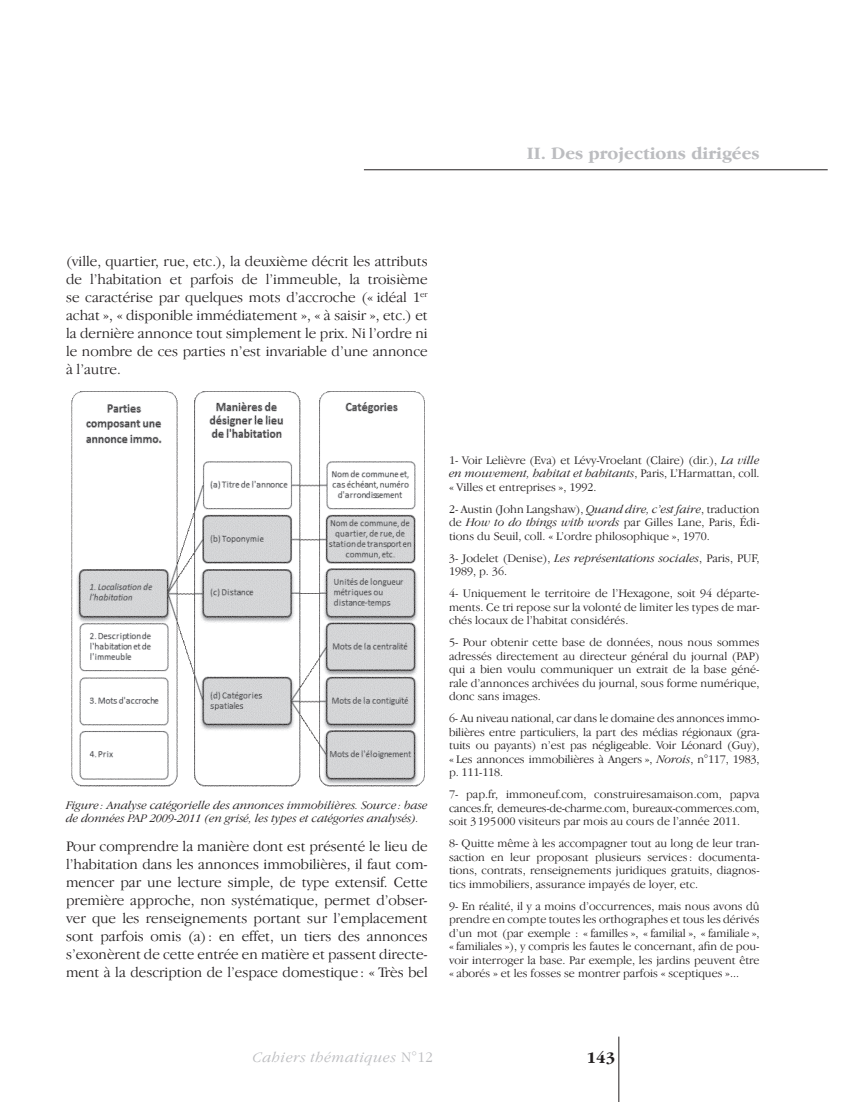
<style>
.page{position:relative;width:853px;height:1102px;background:#fff}
.page>*{position:absolute;margin:0;border:0;box-sizing:border-box;transform-origin:0 0}
.t1{font:700 18px "Garamond IT Cby BT";color:#bcbdc0}
.t2{font:700 16.5px "Garamond IT Cby BT";color:#231f20}
.t3{font:300 15px/18px "Garamond IT Cby BT";color:#231f20;text-align:justify}
.t4{font:italic 300 15px "Garamond IT Cby BT";letter-spacing:.04em;color:#bcbdc0}
.t5{font:300 12px/13.5px "Garamond IT Cby BT";color:#231f20;text-align:justify}
.t6{font:italic 300 12px/13.5px "Garamond IT Cby BT";color:#231f20}
.s1{font-style:italic}
.s2{font-style:normal}
</style>
<div class="page">
<hr style="left:364px;top:169px;width:463px;height:1px;background:#231f20">
<hr style="left:618px;top:1036px;width:1px;height:66px;background:#231f20">
<img style="left:71px;top:391px;width:354px;height:396px">
<h1 class="t1" style="left:526px;top:143px;width:234px">II. Des projections dirigées</h1>
<p class="t3" style="left:66px;top:252px;width:363px">(ville, quartier, rue, etc.), la deuxième décrit les attributs de l’habitation et parfois de l’immeuble, la troisième se caractérise par quelques mots d’accroche (« idéal 1<sup>er </sup>achat », « disponible immédiatement », « à saisir », etc.) et la dernière annonce tout simplement le prix. Ni l’ordre ni le nombre de ces parties n’est invariable d’une annonce à l’autre.</p>
<p class="t6" style="left:66px;top:798px;width:363px">Figure : Analyse catégorielle des annonces immobilières. Source : base de données PAP 2009-2011 (en grisé, les types et catégories analysés).</p>
<p class="t3" style="left:66px;top:836px;width:363px">Pour comprendre la manière dont est présenté le lieu de l’habitation dans les annonces immobilières, il faut com&shy;mencer par une lecture simple, de type extensif. Cette première approche, non systématique, permet d’obser&shy;ver que les renseignements portant sur l’emplacement sont parfois omis (a): en effet, un tiers des annonces s’exonèrent de cette entrée en matière et passent directe&shy;ment à la description de l’espace domestique: « Très bel</p>
<p class="t5" style="left:449px;top:453px;width:312px">1- Voir Lelièvre (Eva) et Lévy-Vroelant (Claire) (dir.), <span class="s1">La ville en mouvement, habitat et habitants</span>, Paris, L’Harmattan, coll. « Villes et entreprises », 1992.</p>
<p class="t5" style="left:449px;top:502px;width:312px">2- Austin (John Langshaw), <span class="s1">Quand dire, c’est faire</span>, traduction de <span class="s1">How to do things with words</span> par Gilles Lane, Paris, Édi&shy;tions du Seuil, coll. « L’ordre philosophique », 1970.</p>
<p class="t5" style="left:449px;top:551px;width:312px">3- Jodelet (Denise), <span class="s1">Les représentations sociales</span>, Paris, PUF,<br>1989, p. 36.</p>
<p class="t5" style="left:449px;top:586px;width:312px">4- Uniquement le territoire de l’Hexagone, soit 94 départe&shy;ments. Ce tri repose sur la volonté de limiter les types de mar&shy;chés locaux de l’habitat considérés.</p>
<p class="t5" style="left:449px;top:635px;width:312px">5- Pour obtenir cette base de données, nous nous sommes adressés directement au directeur général du journal (PAP) qui a bien voulu communiquer un extrait de la base géné&shy;rale d’annonces archivées du journal, sous forme numérique, donc sans images.</p>
<p class="t5" style="left:449px;top:711px;width:312px">6- Au niveau national, car dans le domaine des annonces immo&shy;bilières entre particuliers, la part des médias régionaux (gra&shy;tuits ou payants) n’est pas négligeable. Voir Léonard (Guy), « Les annonces immobilières à Angers », <span class="s1">Norois</span>, n°117, 1983, p. 111-118.</p>
<p class="t5" style="left:449px;top:787px;width:312px">7- pap.fr, immoneuf.com, construiresamaison.com, papva cances.fr, demeures-de-charme.com, bureaux-commerces.com, soit 3195000 visiteurs par mois au cours de l’année 2011.</p>
<p class="t5" style="left:449px;top:836px;width:312px">8- Quitte même à les accompagner tout au long de leur tran&shy;saction en leur proposant plusieurs services : documenta&shy;tions, contrats, renseignements juridiques gratuits, diagnos&shy;tics immobiliers, assurance impayés de loyer, etc.</p>
<p class="t5" style="left:449px;top:899px;width:312px">9- En réalité, il y a moins d’occurrences, mais nous avons dû prendre en compte toutes les orthographes et tous les dérivés d’un mot (par exemple : « familles », « familial », « familiale », « familiales »), y compris les fautes le concernant, afin de pou&shy;voir interroger la base. Par exemple, les jardins peuvent être « aborés » et les fosses se montrer parfois « sceptiques »...</p>
<p class="t4" style="left:253px;top:1049px;width:181px">Cahiers thématiques <span class="s2">N°12</span></p>
<h2 class="t2" style="left:586px;top:1048px;width:31px">143</h2>
</div>
